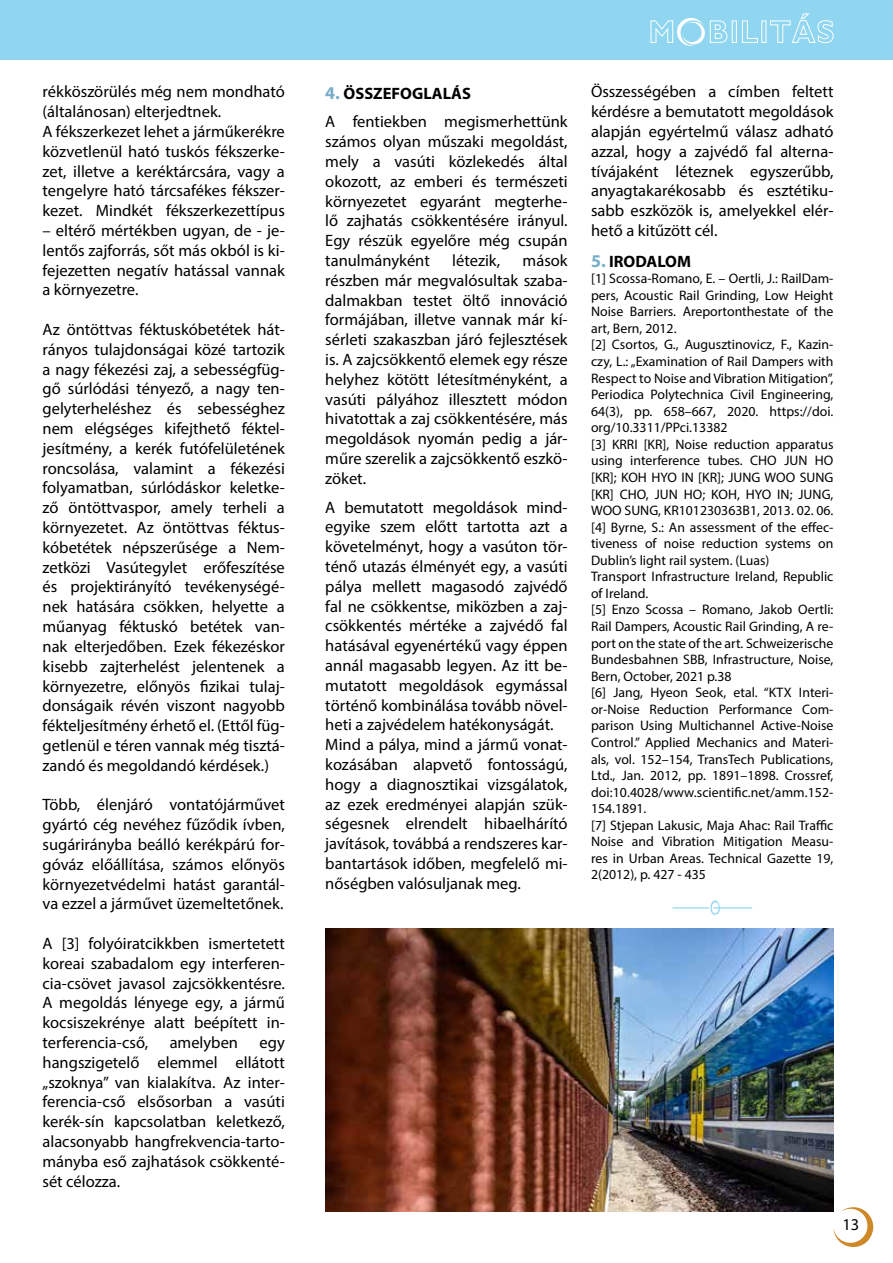
<style>
.page{position:relative;width:893px;height:1263px;background:#fff}
.page>*{position:absolute;margin:0;border:0;box-sizing:border-box;transform-origin:0 0}
.t1{font:16.5px/19.8px "Myriad Pro";color:#000;text-align:justify}
.t2{font:700 16.5px "Myriad Pro";color:#000}
.t3{font:13.8px/16.5px "Myriad Pro";color:#000}
.s1{font-weight:700;font-size:18px;color:#77adc8}
.s2{font-weight:700}
.s3{font-size:18px;color:#77adc8}
</style>
<div class="page">
<div style="left:0;top:0;width:893px;height:60px;background:#90d6f0"></div>
<svg style="left:833px;top:1206px;width:41px;height:41px"></svg>
<div style="left:732px;top:21px;width:5px;height:22px;border:1px solid #fff"></div>
<svg style="left:742px;top:20px;width:16px;height:23px"></svg>
<div style="left:761px;top:21px;width:5px;height:22px;border:1px solid #fff"></div>
<svg style="left:770px;top:13px;width:64px;height:30px"></svg>
<svg style="left:650px;top:18px;width:78px;height:28px"></svg>
<img style="left:325px;top:928px;width:508px;height:284px">
<hr style="left:672px;top:907px;width:37px;height:1px;background:#90d6f0">
<svg style="left:710px;top:900px;width:10px;height:15px"></svg>
<hr style="left:713px;top:907px;width:39px;height:1px;background:#90d6f0">
<p class="t1" style="left:43px;top:82px;width:244px;text-align:left">rékköszörülés még nem mondható (általánosan) elterjedtnek.<br>A fékszerkezet lehet a járműkerékre közvetlenül ható tuskós fékszerke&shy;zet, illetve a keréktárcsára, vagy a tengelyre ható tárcsafékes fékszer&shy;kezet. Mindkét fékszerkezettípus</p>
<p class="t1" style="left:43px;top:220px;width:244px">– eltérő mértékben ugyan, de - je&shy;lentős zajforrás, sőt más okból is ki&shy;fejezetten negatív hatással vannak a környezetre.</p>
<p class="t1" style="left:43px;top:319px;width:244px">Az öntöttvas féktuskóbetétek hát&shy;rányos tulajdonságai közé tartozik a nagy fékezési zaj, a sebességfüg&shy;gő súrlódási tényező, a nagy ten&shy;gelyterheléshez és sebességhez nem elégséges kifejthető féktel&shy;jesítmény, a kerék futófelületének roncsolása, valamint a fékezési folyamatban, súrlódáskor keletke&shy;ző öntöttvaspor, amely terheli a környezetet. Az öntöttvas féktus&shy;kóbetétek népszerűsége a Nem&shy;zetközi Vasútegylet erőfeszítése és projektirányító tevékenységé&shy;nek hatására csökken, helyette a műanyag féktuskó betétek van&shy;nak elterjedőben. Ezek fékezéskor kisebb zajterhelést jelentenek a környezetre, előnyös fizikai tulaj&shy;donságaik révén viszont nagyobb fékteljesítmény érhető el. (Ettől füg&shy;getlenül e téren vannak még tisztá&shy;zandó és megoldandó kérdések.)</p>
<p class="t1" style="left:43px;top:795px;width:244px">Több, élenjáró vontatójárművet gyártó cég nevéhez fűződik ívben, sugárirányba beálló kerékpárú for&shy;góváz előállítása, számos előnyös környezetvédelmi hatást garantál&shy;va ezzel a járművet üzemeltetőnek.</p>
<p class="t1" style="left:43px;top:933px;width:244px">A [3] folyóiratcikkben ismertetett koreai szabadalom egy interferen&shy;cia-csövet javasol zajcsökkentésre.<br>A megoldás lényege egy, a jármű kocsiszekrénye alatt beépített in&shy;terferencia-cső,</p>
<p class="t1" style="left:170px;top:1032px;width:70px">amelyben</p>
<p class="t1" style="left:43px;top:1032px;width:244px;text-indent:217px">egy hangszigetelő elemmel ellátott „szoknya” van kialakítva. Az inter&shy;ferencia-cső elsősorban a vasúti kerék-sín kapcsolatban keletkező, alacsonyabb hangfrekvencia-tarto&shy;mányba eső zajhatások csökkenté&shy;sét célozza.</p>
<p class="t1" style="left:325px;top:78px;width:244px;line-height:28.8px"><span class="s1">4.</span> <span class="s2">ÖSSZEFOGLALÁS<br></span>A fentiekben megismerhettünk</p>
<p class="t1" style="left:325px;top:131px;width:244px">számos olyan műszaki megoldást, mely a vasúti közlekedés által okozott, az emberi és természeti környezetet egyaránt megterhe&shy;lő zajhatás csökkentésére irányul.<br>Egy részük egyelőre még csupán tanulmányként</p>
<p class="t1" style="left:325px;top:250px;width:244px;text-indent:197px">mások részben már megvalósultak szaba&shy;dalmakban testet öltő innováció formájában, illetve vannak már kí&shy;sérleti szakaszban járó fejlesztések is. A zajcsökkentő elemek egy része helyhez kötött létesítményként, a vasúti pályához illesztett módon hivatottak a zaj csökkentésére, más megoldások nyomán pedig a jár&shy;műre szerelik a zajcsökkentő eszkö&shy;zöket.</p>
<p class="t1" style="left:325px;top:497px;width:244px;text-align:left">A bemutatott megoldások mind&shy;egyike szem előtt tartotta azt a követelményt, hogy a vasúton tör&shy;ténő utazás élményét egy, a vasúti pálya mellett magasodó zajvédő fal ne csökkentse, miközben a zaj&shy;csökkentés mértéke a zajvédő fal hatásával egyenértékű vagy éppen annál magasabb legyen. Az itt be&shy;mutatott megoldások egymással történő kombinálása tovább növel&shy;heti a zajvédelem hatékonyságát.<br>Mind a pálya, mind a jármű vonat&shy;kozásában alapvető fontosságú, hogy a diagnosztikai vizsgálatok, az ezek eredményei alapján szük&shy;ségesnek elrendelt hibaelhárító javítások, továbbá a rendszeres kar&shy;bantartások időben, megfelelő mi&shy;nőségben valósuljanak meg.</p>
<p class="t1" style="left:452px;top:250px;width:50px">létezik,</p>
<p class="t1" style="left:591px;top:82px;width:244px">Összességében a címben feltett kérdésre a bemutatott megoldások alapján egyértelmű válasz adható azzal, hogy a zajvédő fal alterna&shy;tívájaként léteznek egyszerűbb, anyagtakarékosabb és esztétiku&shy;sabb eszközök is, amelyekkel elér&shy;hető a kitűzött cél.</p>
<p class="t2" style="left:591px;top:250px;width:101px"><span class="s3">5.</span> IRODALOM</p>
<p class="t3" style="left:591px;top:270px;width:244px">[1] Scossa-Romano, E. – Oertli, J.: RailDam&shy;pers, Acoustic Rail Grinding, Low Height Noise Barriers. Areportonthestate of the art, Bern, 2012.<br>[2] Csortos, G., Augusztinovicz, F., Kazin&shy;czy, L.: „Examination of Rail Dampers with Respect to Noise and Vibration Mitigation”, Periodica Polytechnica Civil Engineering, 64(3), pp. 658–667, 2020. https://doi. org/10.3311/PPci.13382<br>[3] KRRI [KR], Noise reduction apparatus using interference tubes. CHO JUN HO [KR]; KOH HYO IN [KR]; JUNG WOO SUNG [KR] CHO, JUN HO; KOH, HYO IN; JUNG, WOO SUNG, KR101230363B1, 2013. 02. 06. [4] Byrne, S.: An assessment of the effec&shy;tiveness of noise reduction systems on Dublin’s light rail system. (Luas)<br>Transport Infrastructure Ireland, Republic of Ireland.<br>[5] Enzo Scossa – Romano, Jakob Oertli:<br>Rail Dampers, Acoustic Rail Grinding, A re&shy;port on the state of the art. Schweizerische Bundesbahnen SBB, Infrastructure, Noise, Bern, October, 2021 p.38<br>[6] Jang, Hyeon Seok, etal. “KTX Interi&shy;or-Noise Reduction Performance Com&shy;parison Using Multichannel Active-Noise Control.” Applied Mechanics and Materi&shy;als, vol. 152–154, TransTech Publications, Ltd., Jan. 2012, pp. 1891–1898. Crossref, doi:10.4028/www.scientific.net/amm.152- 154.1891.<br>[7] Stjepan Lakusic, Maja Ahac: Rail Traffic Noise and Vibration Mitigation Measu&shy;res in Urban Areas. Technical Gazette 19, 2(2012), p. 427 - 435</p>
<p class="t1" style="left:842px;top:1214px;width:18px">13</p>
</div>
